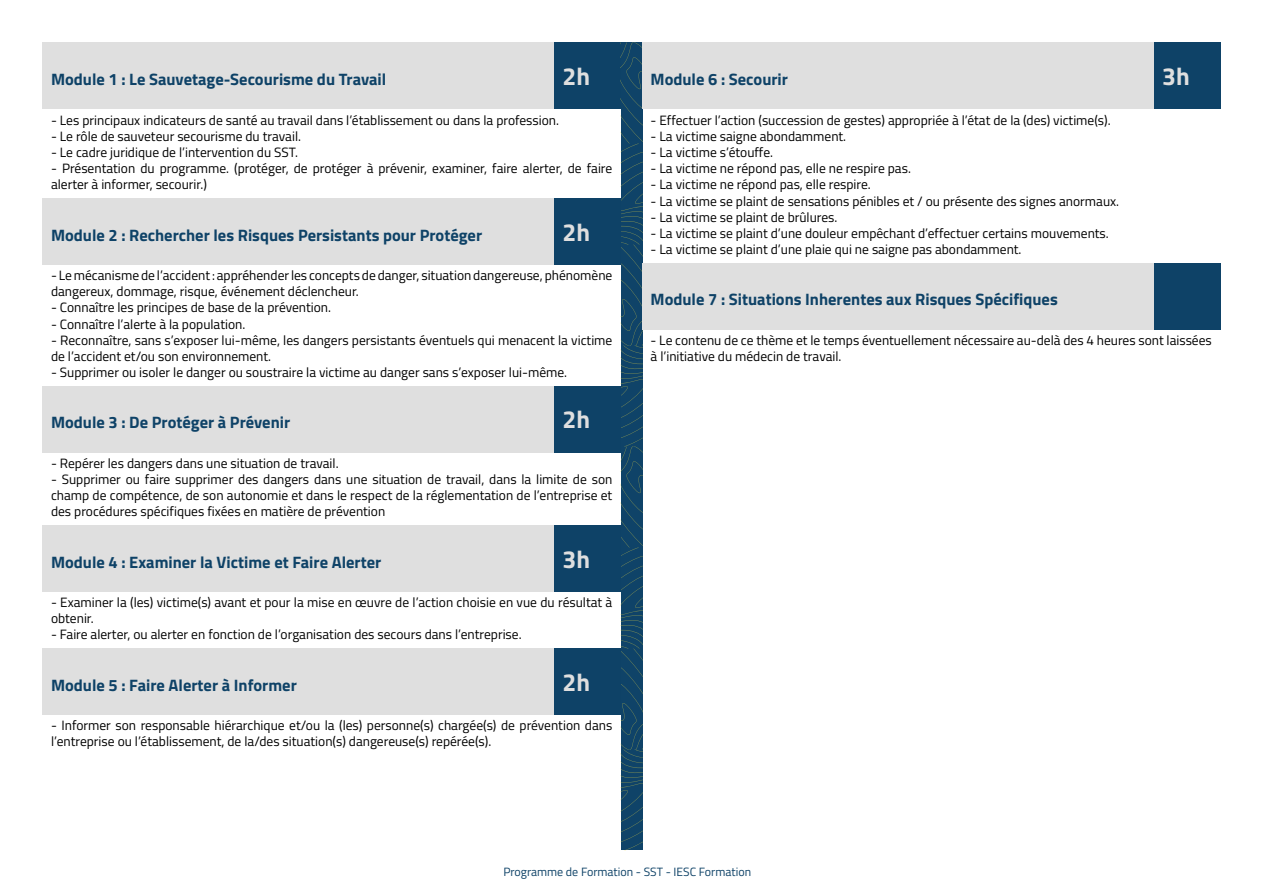
<style>
.page{position:relative;width:1263px;height:893px;background:#fff}
.page>*{position:absolute;margin:0;border:0;box-sizing:border-box;transform-origin:0 0}
.t1{font:700 24.75px "Titillium Web";color:#dfdfdf}
.t2{font:700 16.5px "Titillium Web";color:#0e4267}
.t3{font:13.5px/16.2px "Titillium Web";color:#000}
.t4{font:12px "Titillium Web";color:#0e4267}
</style>
<div class="page">
<div style="left:43px;top:43px;width:511px;height:66px;background:#dfdfdf"></div>
<div style="left:554px;top:43px;width:67px;height:66px;background:#0e4267"></div>
<svg style="left:621px;top:43px;width:21px;height:807px;background:#144666"></svg>
<div style="left:43px;top:198px;width:511px;height:67px;background:#dfdfdf"></div>
<div style="left:554px;top:198px;width:67px;height:67px;background:#0e4267"></div>
<div style="left:43px;top:386px;width:511px;height:66px;background:#dfdfdf"></div>
<div style="left:554px;top:386px;width:67px;height:66px;background:#0e4267"></div>
<div style="left:43px;top:525px;width:511px;height:67px;background:#dfdfdf"></div>
<div style="left:554px;top:525px;width:67px;height:67px;background:#0e4267"></div>
<div style="left:43px;top:648px;width:511px;height:66px;background:#dfdfdf"></div>
<div style="left:554px;top:648px;width:67px;height:66px;background:#0e4267"></div>
<div style="left:642px;top:43px;width:512px;height:66px;background:#dfdfdf"></div>
<div style="left:1154px;top:43px;width:66px;height:66px;background:#0e4267"></div>
<div style="left:642px;top:263px;width:512px;height:66px;background:#dfdfdf"></div>
<div style="left:1154px;top:263px;width:66px;height:66px;background:#0e4267"></div>
<p class="t2" style="left:51px;top:67px;width:337px">Module 1 : Le Sauvetage-Secourisme du Travail</p>
<h1 class="t1" style="left:563px;top:58px;width:29px">2h</h1>
<p class="t3" style="left:51px;top:111px;width:510px">- Les principaux indicateurs de santé au travail dans l’établissement ou dans la profession.</p>
<p class="t3" style="left:51px;top:127px;width:251px">- Le rôle de sauveteur secourisme du travail.</p>
<p class="t3" style="left:51px;top:143px;width:248px">- Le cadre juridique de l’intervention du SST.</p>
<p class="t3" style="left:51px;top:160px;width:563px">- Présentation du programme. (protéger, de protéger à prévenir, examiner, faire alerter, de faire alerter à informer, secourir.)</p>
<p class="t2" style="left:51px;top:222px;width:433px">Module 2 : Rechercher les Risques Persistants pour Protéger</p>
<h1 class="t1" style="left:563px;top:213px;width:29px">2h</h1>
<p class="t3" style="left:51px;top:266px;width:563px">- Le mécanisme de l’accident : appréhender les concepts de danger, situation dangereuse, phénomène dangereux, dommage, risque, événement déclencheur.</p>
<p class="t3" style="left:51px;top:299px;width:282px">- Connaître les principes de base de la prévention.</p>
<p class="t3" style="left:51px;top:315px;width:196px">- Connaître l’alerte à la population.</p>
<p class="t3" style="left:51px;top:331px;width:563px">- Reconnaître, sans s’exposer lui-même, les dangers persistants éventuels qui menacent la victime de l’accident et/ou son environnement.</p>
<p class="t3" style="left:51px;top:364px;width:518px">- Supprimer ou isoler le danger ou soustraire la victime au danger sans s’exposer lui-même.</p>
<p class="t2" style="left:51px;top:410px;width:241px">Module 3 : De Protéger à Prévenir</p>
<h1 class="t1" style="left:563px;top:401px;width:29px">2h</h1>
<p class="t3" style="left:51px;top:454px;width:289px">- Repérer les dangers dans une situation de travail.</p>
<p class="t3" style="left:51px;top:470px;width:563px;text-align:justify">- Supprimer ou faire supprimer des dangers dans une situation de travail, dans la limite de son champ de compétence, de son autonomie et dans le respect de la réglementation de l’entreprise et des procédures spécifiques fixées en matière de prévention</p>
<p class="t2" style="left:51px;top:549px;width:332px">Module 4 : Examiner la Victime et Faire Alerter</p>
<h1 class="t1" style="left:563px;top:540px;width:29px">3h</h1>
<p class="t3" style="left:51px;top:593px;width:563px">- Examiner la (les) victime(s) avant et pour la mise en œuvre de l’action choisie en vue du résultat à obtenir.</p>
<p class="t3" style="left:51px;top:626px;width:472px">- Faire alerter, ou alerter en fonction de l’organisation des secours dans l’entreprise.</p>
<p class="t2" style="left:51px;top:672px;width:247px">Module 5 : Faire Alerter à Informer</p>
<h1 class="t1" style="left:563px;top:663px;width:29px">2h</h1>
<p class="t3" style="left:51px;top:716px;width:563px">- Informer son responsable hiérarchique et/ou la (les) personne(s) chargée(s) de prévention dans l’entreprise ou l’établissement, de la/des situation(s) dangereuse(s) repérée(s).</p>
<p class="t2" style="left:651px;top:67px;width:139px">Module 6 : Secourir</p>
<h1 class="t1" style="left:1162px;top:58px;width:29px">3h</h1>
<p class="t3" style="left:651px;top:111px;width:461px">- Effectuer l’action (succession de gestes) appropriée à l’état de la (des) victime(s).</p>
<p class="t3" style="left:651px;top:127px;width:197px">- La victime saigne abondamment.</p>
<p class="t3" style="left:651px;top:143px;width:124px">- La victime s’étouffe.</p>
<p class="t3" style="left:651px;top:160px;width:262px">- La victime ne répond pas, elle ne respire pas.</p>
<p class="t3" style="left:651px;top:176px;width:222px">- La victime ne répond pas, elle respire.</p>
<p class="t3" style="left:651px;top:192px;width:470px">- La victime se plaint de sensations pénibles et / ou présente des signes anormaux.</p>
<p class="t3" style="left:651px;top:208px;width:188px">- La victime se plaint de brûlures.</p>
<p class="t3" style="left:651px;top:224px;width:460px">- La victime se plaint d’une douleur empêchant d’effectuer certains mouvements.</p>
<p class="t3" style="left:651px;top:241px;width:372px">- La victime se plaint d’une plaie qui ne saigne pas abondamment.</p>
<p class="t2" style="left:651px;top:287px;width:409px">Module 7 : Situations Inherentes aux Risques Spécifiques</p>
<p class="t3" style="left:651px;top:331px;width:563px">- Le contenu de ce thème et le temps éventuellement nécessaire au-delà des 4 heures sont laissées à l’initiative du médecin de travail.</p>
<p class="t4" style="left:503px;top:863px;width:249px">Programme de Formation - SST - IESC Formation</p>
</div>
